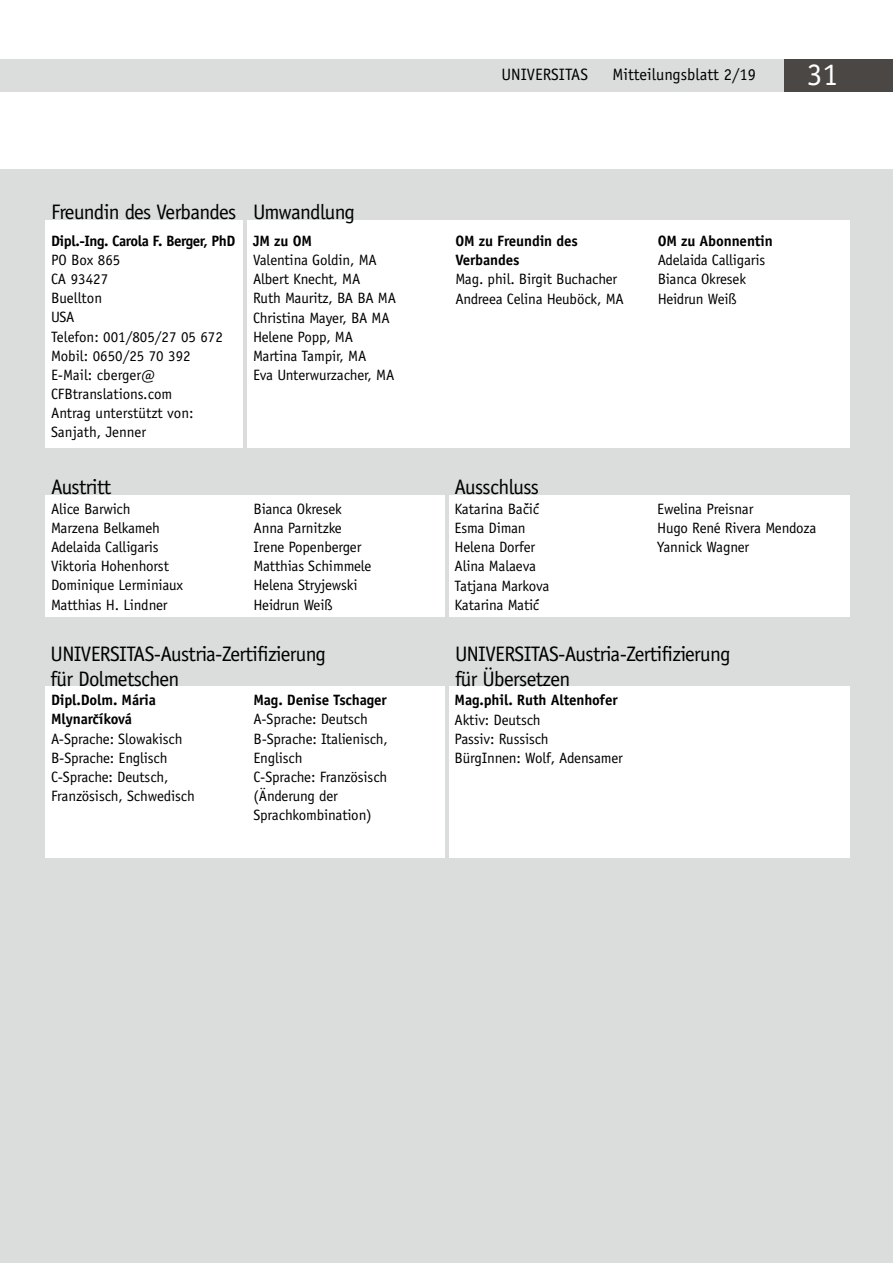
<style>
.page{position:relative;width:893px;height:1263px;background:#fff}
.page>*{position:absolute;margin:0;border:0;box-sizing:border-box;transform-origin:0 0}
.t1{font:31.5px "Officina Serif Std";color:#fff}
.t2{font:21px/25.2px "Officina Sans Std";letter-spacing:-.03em;color:#000}
.t3{font:16.5px "Officina Sans Std";color:#000}
.t4{font:15px/19.2px "Officina Sans Std";letter-spacing:-.01em;color:#000}
.t5{font:700 15px/19.2px "Officina Sans Std";letter-spacing:-.01em;color:#000}
.t6{font:700 15px "Officina Sans Std";letter-spacing:-.03em;color:#000}
.t7{font:700 15px "Officina Serif Std";color:#000}
</style>
<div class="page">
<div style="left:0;top:59px;width:893px;height:33px;background:#dbdcdc"></div>
<div style="left:784px;top:59px;width:109px;height:33px;background:#4b4745"></div>
<div style="left:0;top:169px;width:893px;height:1094px;background:#dbdcdc"></div>
<div style="left:45px;top:220px;width:197px;height:227px;background:#fff"></div>
<div style="left:45px;top:495px;width:399px;height:122px;background:#fff"></div>
<div style="left:45px;top:686px;width:399px;height:172px;background:#fff"></div>
<div style="left:247px;top:220px;width:603px;height:227px;background:#fff"></div>
<div style="left:449px;top:495px;width:401px;height:122px;background:#fff"></div>
<div style="left:449px;top:686px;width:401px;height:172px;background:#fff"></div>
<h2 class="t2" style="left:51px;top:200px;width:187px">Freundin des Verbandes</h2>
<p class="t6" style="left:51px;top:231px;width:186px">Dipl.-Ing. Carola F. Berger, PhD</p>
<p class="t4" style="left:51px;top:250px;width:173px">PO Box 865<br>CA 93427<br>Buellton<br>USA<br>Telefon: 001/805/27 05 672<br>Mobil: 0650/25 70 392<br>E-Mail: cberger@<br>CFBtranslations.com<br>Antrag unterstützt von:<br>Sanjath, Jenner</p>
<h2 class="t2" style="left:51px;top:474px;width:62px">Austritt</h2>
<h2 class="t2" style="left:253px;top:200px;width:104px">Umwandlung</h2>
<p class="t5" style="left:253px;top:231px;width:60px">JM zu OM</p>
<p class="t4" style="left:253px;top:250px;width:145px">Valentina Goldin, MA<br>Albert Knecht, MA<br>Ruth Mauritz, BA BA MA<br>Christina Mayer, BA MA<br>Helene Popp, MA<br>Martina Tampir, MA<br>Eva Unterwurzacher, MA</p>
<p class="t4" style="left:51px;top:499px;width:134px">Alice Barwich<br>Marzena Belkameh<br>Adelaida Calligaris<br>Viktoria Hohenhorst<br>Dominique Lerminiaux<br>Matthias H. Lindner</p>
<p class="t4" style="left:253px;top:499px;width:120px">Bianca Okresek<br>Anna Parnitzke<br>Irene Popenberger<br>Matthias Schimmele<br>Helena Stryjewski<br>Heidrun Weiß</p>
<p class="t3" style="left:501px;top:65px;width:88px">UNIVERSITAS</p>
<p class="t3" style="left:612px;top:65px;width:145px">Mitteilungsblatt 2/19</p>
<h1 class="t1" style="left:807px;top:56px;width:33px">31</h1>
<p class="t5" style="left:455px;top:231px;width:124px">OM zu Freundin des<br>Verbandes</p>
<p class="t4" style="left:455px;top:270px;width:170px">Mag. phil. Birgit Buchacher<br>Andreea Celina Heuböck, MA</p>
<p class="t5" style="left:658px;top:231px;width:117px">OM zu Abonnentin</p>
<p class="t4" style="left:658px;top:251px;width:109px">Adelaida Calligaris<br>Bianca Okresek<br>Heidrun Weiß</p>
<h2 class="t2" style="left:455px;top:474px;width:86px">Ausschluss</h2>
<p class="t7" style="left:524px;top:500px;width:17px">ˇ ´</p>
<p class="t4" style="left:455px;top:499px;width:96px">Katarina Bacic<br>Esma Diman<br>Helena Dorfer<br>Alina Malaeva<br>Tatjana Markova<br>Katarina Matic</p>
<p class="t4" style="left:657px;top:499px;width:161px">Ewelina Preisnar<br>Hugo René Rivera Mendoza<br>Yannick Wagner</p>
<p class="t7" style="left:535px;top:596px;width:7px">´</p>
<h2 class="t2" style="left:51px;top:641px;width:277px">UNIVERSITAS-Austria-Zertifizierung für Dolmetschen</h2>
<h2 class="t2" style="left:455px;top:641px;width:277px">UNIVERSITAS-Austria-Zertifizierung für Übersetzen</h2>
<p class="t5" style="left:51px;top:690px;width:106px">Dipl.Dolm. Mária<br>Mlynarcíková</p>
<p class="t4" style="left:51px;top:729px;width:145px">A-Sprache: Slowakisch<br>B-Sprache: Englisch<br>C-Sprache: Deutsch,<br>Französisch, Schwedisch</p>
<p class="t7" style="left:94px;top:710px;width:7px">ˇ</p>
<p class="t5" style="left:253px;top:690px;width:135px">Mag. Denise Tschager</p>
<p class="t4" style="left:253px;top:710px;width:136px">A-Sprache: Deutsch<br>B-Sprache: Italienisch,<br>Englisch<br>C-Sprache: Französisch (Änderung der<br>Sprachkombination)</p>
<p class="t5" style="left:455px;top:690px;width:165px">Mag.phil. Ruth Altenhofer</p>
<p class="t4" style="left:455px;top:710px;width:170px">Aktiv: Deutsch<br>Passiv: Russisch<br>BürgInnen: Wolf, Adensamer</p>
</div>
